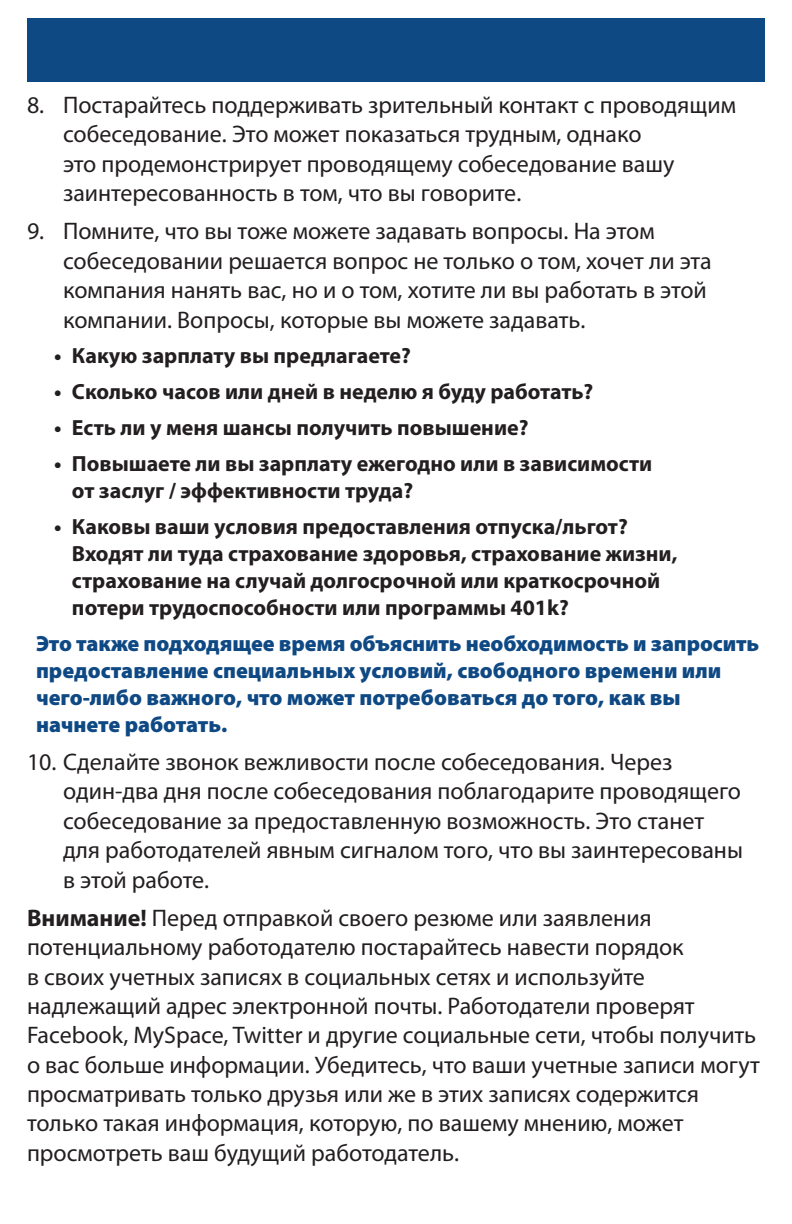
<style>
.page{position:relative;width:792px;height:1224px;background:#fff}
.page>*{position:absolute;margin:0;border:0;box-sizing:border-box;transform-origin:0 0}
.t1{font:24px/29.4px "Myriad Pro";color:#231f20}
.t2{font:700 22px/27px "Myriad Pro";color:#231f20}
.t3{font:900 22px/27px "Myriad Pro";color:#0f4984}
.s1{font-weight:700}
</style>
<div class="page">
<div style="left:27px;top:18px;width:738px;height:63px;background:#0f4984"></div>
<p class="t1" style="left:63px;top:90px;width:675px;text-indent:-36px">8. Постарайтесь поддерживать зрительный контакт с проводящим собеседование. Это может показаться трудным, однако<br>это продемонстрирует проводящему собеседование вашу заинтересованность в том, что вы говорите.</p>
<p class="t1" style="left:63px;top:216px;width:650px;text-indent:-36px">9. Помните, что вы тоже можете задавать вопросы. На этом собеседовании решается вопрос не только о том, хочет ли эта компания нанять вас, но и о том, хотите ли вы работать в этой компании. Вопросы, которые вы можете задавать.</p>
<p class="t2" style="left:54px;top:342px;width:358px">• Какую зарплату вы предлагаете?</p>
<p class="t2" style="left:54px;top:378px;width:541px">• Сколько часов или дней в неделю я буду работать?</p>
<p class="t2" style="left:54px;top:414px;width:476px">• Есть ли у меня шансы получить повышение?</p>
<p class="t2" style="left:72px;top:450px;width:582px;text-indent:-18px">• Повышаете ли вы зарплату ежегодно или в зависимости от заслуг / эффективности труда?</p>
<p class="t2" style="left:72px;top:513px;width:607px;text-indent:-18px">• Каковы ваши условия предоставления отпуска/льгот?<br>Входят ли туда страхование здоровья, страхование жизни, страхование на случай долгосрочной или краткосрочной потери трудоспособности или программы 401k?</p>
<p class="t3" style="left:36px;top:629px;width:725px">Это также подходящее время объяснить необходимость и запросить предоставление специальных условий, свободного времени или чего-либо важного, что может потребоваться до того, как вы начнете работать.</p>
<p class="t1" style="left:63px;top:747px;width:682px;text-indent:-36px">10. Сделайте звонок вежливости после собеседования. Через один-два дня после собеседования поблагодарите проводящего собеседование за предоставленную возможность. Это станет для работодателей явным сигналом того, что вы заинтересованы в этой работе.</p>
<p class="t1" style="left:27px;top:903px;width:735px"><span class="s1">Внимание!</span> Перед отправкой своего резюме или заявления потенциальному работодателю постарайтесь навести порядок<br>в своих учетных записях в социальных сетях и используйте надлежащий адрес электронной почты. Работодатели проверят Facebook, MySpace, Twitter и другие социальные сети, чтобы получить о вас больше информации. Убедитесь, что ваши учетные записи могут просматривать только друзья или же в этих записях содержится только такая информация, которую, по вашему мнению, может просмотреть ваш будущий работодатель.</p>
</div>
